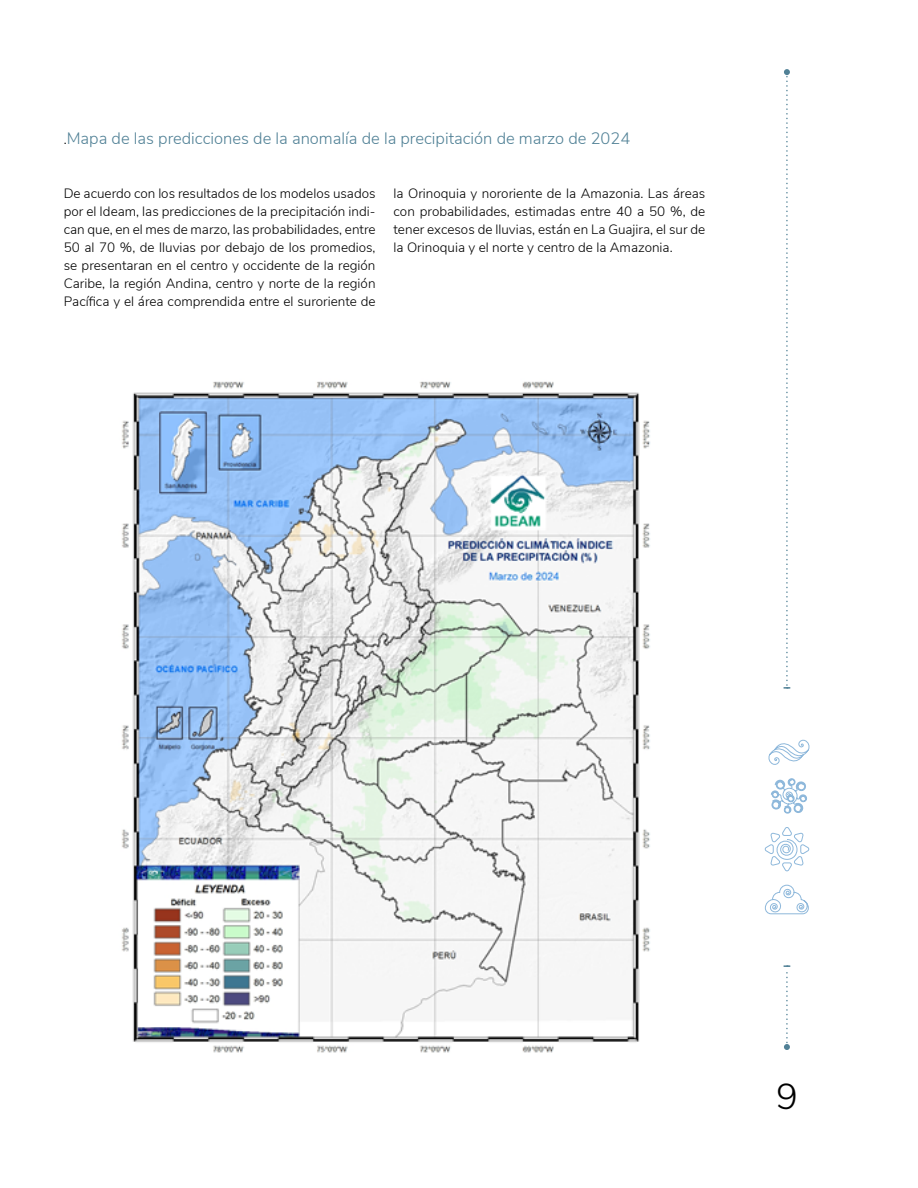
<style>
.page{position:relative;width:918px;height:1188px;background:#fff}
.page>*{position:absolute;margin:0;border:0;box-sizing:border-box;transform-origin:0 0}
.t1{font:300 36px "Nunito Sans";color:#000}
.t2{font:300 16.5px "Nunito Sans";color:#518196}
.t3{font:300 13.5px/18px "Nunito Sans";color:#000;text-align:justify}
.s1{font-size:13.5px;color:#000}
</style>
<div class="page">
<svg style="left:784px;top:69px;width:6px;height:620px"></svg>
<svg style="left:784px;top:965px;width:6px;height:85px"></svg>
<svg style="left:764px;top:739px;width:46px;height:176px"></svg>
<img style="left:122px;top:381px;width:528px;height:672px">
<p class="t2" style="left:64px;top:126px;width:568px"><span class="s1">.</span>Mapa de las predicciones de la anomalía de la precipitación de marzo de 2024</p>
<p class="t3" style="left:64px;top:183px;width:313px">De acuerdo con los resultados de los modelos usados por el Ideam, las predicciones de la precipitación indi&shy;can que, en el mes de marzo, las probabilidades, entre 50 al 70 %, de lluvias por debajo de los promedios, se presentaran en el centro y occidente de la región Caribe, la región Andina, centro y norte de la región Pacífica y el área comprendida entre el suroriente de</p>
<p class="t3" style="left:394px;top:183px;width:313px">la Orinoquia y nororiente de la Amazonia. Las áreas con probabilidades, estimadas entre 40 a 50 %, de tener excesos de lluvias, están en La Guajira, el sur de la Orinoquia y el norte y centro de la Amazonia.</p>
<h1 class="t1" style="left:776px;top:1070px;width:23px">9</h1>
</div>
